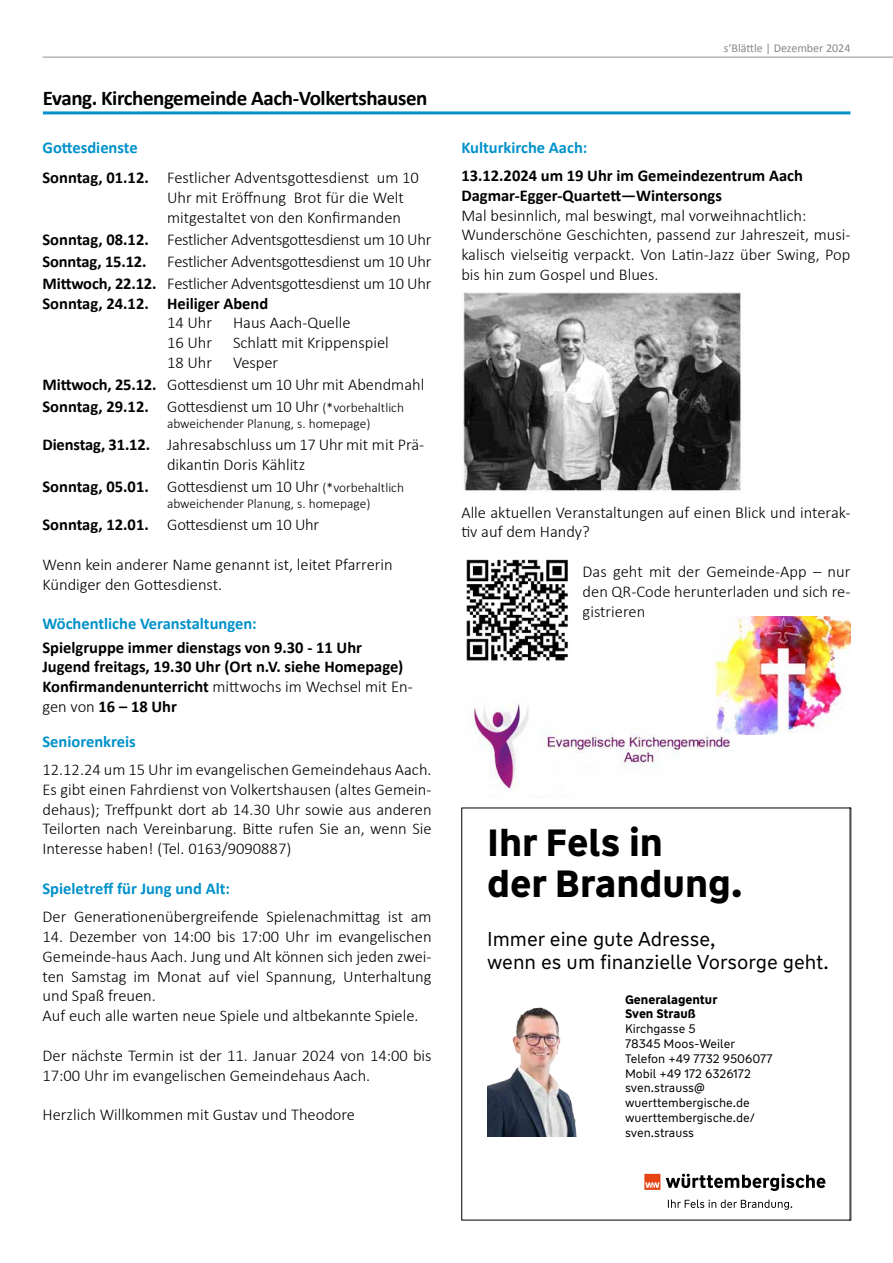
<style>
.page{position:relative;width:893px;height:1263px;background:#fff}
.page>*{position:absolute;margin:0;border:0;box-sizing:border-box;transform-origin:0 0}
.t1{font:700 37.8px/41.2px "WW Type";color:#000}
.t2{font:700 21px "Calibri";letter-spacing:-.02em;color:#000}
.t3{font:20.1px/23.1px "WW Type";color:#000}
.t4{font:300 16.5px/19.8px "Calibri";color:#000}
.t5{font:700 16.5px/19.6px "Calibri";color:#000}
.t6{font:300 16.5px/21.9px "Calibri";letter-spacing:-.02em;color:#000}
.t7{font:700 16.5px "Calibri";color:#0091ca}
.t8{font:300 13.5px "Calibri";color:#000}
.t9{font:12.3px/14.9px "WW Type";color:#000}
.t10{font:700 12.3px/14.9px "WW Type";color:#000}
.t11{font:12px "Calibri";color:#87888a}
.s1{font-weight:700;color:#0091ca}
.s2{font-weight:700}
.s3{font-size:13.5px}
.s4{font-weight:300}
</style>
<div class="page">
<hr style="left:43px;top:57px;width:850px;height:1px;background:#9c9e9f">
<img style="left:470px;top:703px;width:277px;height:86px">
<hr style="left:43px;top:111px;width:807px;height:3px;background:#0091ca">
<img style="left:708px;top:617px;width:142px;height:117px">
<img style="left:466px;top:559px;width:102px;height:102px">
<svg style="left:487px;top:1007px;width:339px;height:203px"></svg>
<img style="left:462px;top:292px;width:279px;height:199px">
<p class="t2" style="left:43px;top:83px;width:386px">Evang. Kirchengemeinde Aach-Volkertshausen</p>
<p class="t4" style="left:43px;top:132px;width:378px;line-height:30.5px"><span class="s1">Gottesdienste<br></span><span class="s2">Sonntag, 01.12.</span> Festlicher Adventsgottesdienst um 10</p>
<p class="t4" style="left:167px;top:187px;width:238px">Uhr mit Eröffnung Brot für die Welt mitgestaltet von den Konfirmanden</p>
<p class="t4" style="left:43px;top:228px;width:390px;line-height:21.9px;text-align:justify"><span class="s2">Sonntag, 08.12.</span> Festlicher Adventsgottesdienst um 10 Uhr <span class="s2">Sonntag, 15.12.</span> Festlicher Adventsgottesdienst um 10 Uhr <span class="s2">Mittwoch, 22.12.</span> Festlicher Adventsgottesdienst um 10 Uhr</p>
<p class="t5" style="left:43px;top:293px;width:227px">Sonntag, 24.12. Heiliger Abend</p>
<p class="t4" style="left:167px;top:313px;width:47px">14 Uhr</p>
<p class="t4" style="left:233px;top:313px;width:119px">Haus Aach-Quelle</p>
<p class="t4" style="left:167px;top:333px;width:47px">16 Uhr</p>
<p class="t4" style="left:233px;top:333px;width:157px">Schlatt mit Krippenspiel</p>
<p class="t4" style="left:167px;top:352px;width:47px">18 Uhr</p>
<p class="t6" style="left:43px;top:351px;width:383px;text-indent:190px">Vesper<br><span class="s2">Mittwoch, 25.12.</span> Gottesdienst um 10 Uhr mit Abendmahl<br><span class="s2">Sonntag, 29.12.</span> Gottesdienst um 10 Uhr <span class="s3">(*vorbehaltlich</span></p>
<p class="t8" style="left:167px;top:415px;width:205px">abweichender Planung, s. homepage)</p>
<p class="t4" style="left:43px;top:434px;width:383px;text-align:center"><span class="s2">Dienstag, 31.12.</span> Jahresabschluss um 17 Uhr mit mit Prä&shy;dikantin Doris Kählitz</p>
<p class="t6" style="left:43px;top:475px;width:363px"><span class="s2">Sonntag, 05.01.</span> Gottesdienst um 10 Uhr <span class="s3">(*vorbehaltlich</span></p>
<p class="t8" style="left:167px;top:495px;width:205px">abweichender Planung, s. homepage)</p>
<p class="t6" style="left:43px;top:513px;width:278px"><span class="s2">Sonntag, 12.01.</span> Gottesdienst um 10 Uhr</p>
<p class="t4" style="left:43px;top:554px;width:352px">Wenn kein anderer Name genannt ist, leitet Pfarrerin<br>Kündiger den Gottesdienst.</p>
<p class="t7" style="left:43px;top:612px;width:216px">Wöchentliche Veranstaltungen:</p>
<p class="t5" style="left:43px;top:637px;width:372px">Spielgruppe immer dienstags von 9.30 - 11 Uhr Jugend freitags, 19.30 Uhr (Ort n.V. siehe Homepage)<br>Konfirmandenunterricht <span class="s4">mittwochs im Wechsel mit En&shy;gen von</span> 16 – 18 Uhr</p>
<p class="t7" style="left:43px;top:729px;width:95px">Seniorenkreis</p>
<p class="t4" style="left:43px;top:759px;width:391px;text-align:justify">12.12.24 um 15 Uhr im evangelischen Gemeindehaus Aach.<br>Es gibt einen Fahrdienst von Volkertshausen (altes Gemein&shy;dehaus); Treffpunkt dort ab 14.30 Uhr sowie aus anderen Teilorten nach Vereinbarung. Bitte rufen Sie an, wenn Sie Interesse haben! (Tel. 0163/9090887)</p>
<p class="t7" style="left:43px;top:877px;width:189px">Spieletreff für Jung und Alt:</p>
<p class="t4" style="left:43px;top:906px;width:391px">Der Generationenübergreifende Spielenachmittag ist am</p>
<p class="t4" style="left:43px;top:926px;width:391px">14. Dezember von 14:00 bis 17:00 Uhr im evangelischen Gemeinde-haus Aach. Jung und Alt können sich jeden zwei&shy;ten Samstag im Monat auf viel Spannung, Unterhaltung und Spaß freuen.<br>Auf euch alle warten neue Spiele und altbekannte Spiele.</p>
<p class="t4" style="left:43px;top:1045px;width:391px">Der nächste Termin ist der 11. Januar 2024 von 14:00 bis<br>17:00 Uhr im evangelischen Gemeindehaus Aach.</p>
<p class="t4" style="left:43px;top:1104px;width:314px">Herzlich Willkommen mit Gustav und Theodore</p>
<p class="t11" style="left:724px;top:39px;width:128px">s‘Blättle | Dezember 2024</p>
<p class="t7" style="left:461px;top:136px;width:128px">Kulturkirche Aach:</p>
<p class="t5" style="left:461px;top:165px;width:343px">13.12.2024 um 19 Uhr im Gemeindezentrum Aach<br>Dagmar-Egger-Quartett—Wintersongs</p>
<p class="t4" style="left:461px;top:205px;width:391px">Mal besinnlich, mal beswingt, mal vorweihnachtlich:<br>Wunderschöne Geschichten, passend zur Jahreszeit, musi&shy;kalisch vielseitig verpackt. Von Latin-Jazz über Swing, Pop bis hin zum Gospel und Blues.</p>
<p class="t4" style="left:461px;top:502px;width:391px">Alle aktuellen Veranstaltungen auf einen Blick und interak&shy;tiv auf dem Handy?</p>
<p class="t4" style="left:583px;top:561px;width:269px;text-align:justify">Das geht mit der Gemeinde-App – nur den QR-Code herunterladen und sich re&shy;gistrieren</p>
<h1 class="t1" style="left:487px;top:822px;width:257px">Ihr Fels in<br>der Brandung.</h1>
<p class="t3" style="left:487px;top:928px;width:343px">Immer eine gute Adresse,<br>wenn es um finanzielle Vorsorge geht.</p>
<p class="t10" style="left:625px;top:992px;width:94px">Generalagentur<br>Sven Strauß</p>
<p class="t9" style="left:625px;top:1021px;width:149px">Kirchgasse 5<br>78345 Moos-Weiler<br>Telefon +49 7732 9506077<br>Mobil +49 172 6326172 sven.strauss@ wuerttembergische.de wuerttembergische.de/ sven.strauss</p>
</div>
